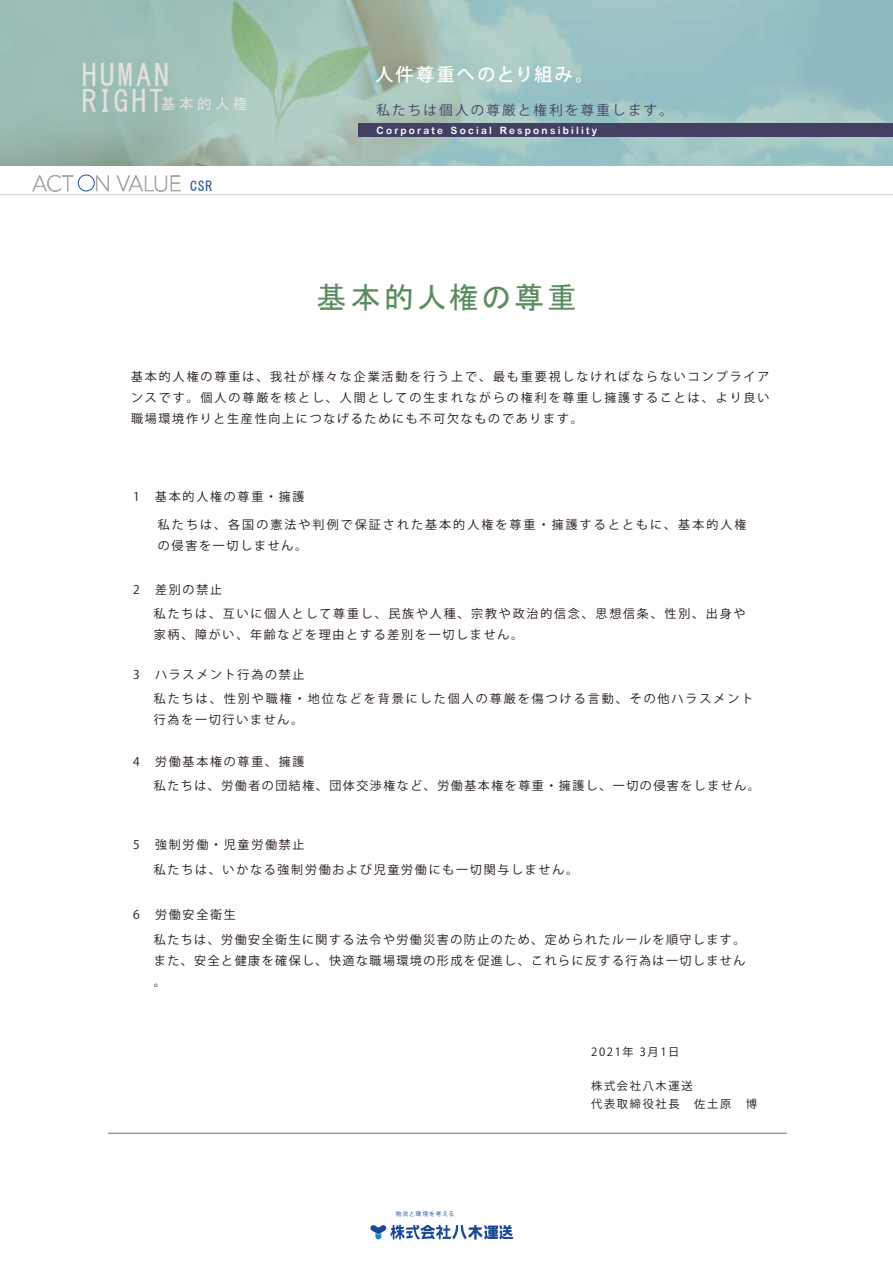
<style>
.page{position:relative;width:893px;height:1263px;background:#fff}
.page>*{position:absolute;margin:0;border:0;box-sizing:border-box;transform-origin:0 0}
.t1{font:30px/26px "MS Gothic";letter-spacing:.1em;color:#e1e2de}
.t2{font:30px "MS Gothic";letter-spacing:.09em;color:#598c5f}
.t3{font:500 18px "Koz Go Pro";letter-spacing:.11em;color:#fff}
.t4{font:15px "MS Gothic";letter-spacing:.2em;color:#e1e2de}
.t5{font:13.5px "Koz Go Pr 6 N";letter-spacing:.165em;color:#434064}
.t6{font:12px/24.2px "Koz Go Pr 6 N";letter-spacing:.145em;color:#231815}
.t7{font:12px/24.2px "Koz Go Pr 6 N";letter-spacing:.125em;color:#231815}
.t8{font:12px/24.2px "Koz Go Pr 6 N";letter-spacing:.165em;color:#231815}
.t9{font:12px/21px "Koz Go Pr 6 N";letter-spacing:.17em;color:#231815}
.t10{font:11.25px/18px "Koz Go Pr 6 N";letter-spacing:.145em;color:#231815}
.t11{font:10.2px "DFHS Gothic W7";letter-spacing:.225em;color:#fff}
.t12{font:5.85px "Koz Go Pro";letter-spacing:.15em;color:#1b4b98}
</style>
<div class="page">
<svg style="left:370px;top:1225px;width:143px;height:14px"></svg>
<svg style="left:32px;top:175px;width:42px;height:17px"></svg>
<svg style="left:96px;top:175px;width:13px;height:17px"></svg>
<svg style="left:117px;top:175px;width:64px;height:17px"></svg>
<hr style="left:0;top:194px;width:893px;height:1px;background:#d0d1d1">
<hr style="left:108px;top:1132px;width:679px;height:2px;background:#8ea785">
<div style="left:78px;top:175px;width:17px;height:16px;border:1px solid #1b4b97;border-radius:50%"></div>
<svg style="left:0;top:0;width:893px;height:166px;background:#9dc0ba"></svg>
<div style="left:359px;top:123px;width:534px;height:14px;background:#434064"></div>
<h1 class="t1" style="left:82px;top:62px;width:89px">HUMAN<br>RIGHT</h1>
<h2 class="t3" style="left:375px;top:63px;width:220px">人件尊重へのとり組み。</h2>
<p class="t4" style="left:161px;top:96px;width:89px">基本的人権</p>
<p class="t5" style="left:376px;top:102px;width:298px">私たちは個人の尊厳と権利を尊重します。</p>
<p class="t11" style="left:377px;top:125px;width:222px">Corporate Social Responsibility</p>
<h1 class="t2" style="left:317px;top:283px;width:262px">基本的人権の尊重</h1>
<p class="t6" style="left:131px;top:366px;width:640px;line-height:21px;text-align:justify">基本的人権の尊重は、我社が様々な企業活動を行う上で、最も重要視しなければならないコンプライアンスです。個人の尊厳を核とし、人間としての生まれながらの権利を尊重し擁護することは、より良い職場環境作りと生産性向上につなげるためにも不可欠なものであります。</p>
<p class="t6" style="left:133px;top:484px;width:173px">1　基本的人権の尊重・擁護</p>
<p class="t9" style="left:158px;top:514px;width:590px">私たちは、各国の憲法や判例で保証された基本的人権を尊重・擁護するとともに、基本的人権の侵害を一切しません。</p>
<p class="t6" style="left:154px;top:578px;width:593px;text-indent:-21px">2　差別の禁止<br>私たちは、互いに個人として尊重し、民族や人種、宗教や政治的信念、思想信条、性別、出身や</p>
<p class="t6" style="left:154px;top:623px;width:371px">家柄、障がい、年齢などを理由とする差別を一切しません。</p>
<p class="t8" style="left:154px;top:662px;width:601px;text-indent:-21px">3　ハラスメント行為の禁止<br>私たちは、性別や職権・地位などを背景にした個人の尊厳を傷つける言動、その他ハラスメント</p>
<p class="t6" style="left:154px;top:707px;width:151px">行為を一切行いません。</p>
<p class="t7" style="left:154px;top:749px;width:607px;text-indent:-21px">4　労働基本権の尊重、擁護<br>私たちは、労働者の団結権、団体交渉権など、労働基本権を尊重・擁護し、一切の侵害をしません。</p>
<p class="t6" style="left:154px;top:833px;width:426px;text-indent:-21px">5　強制労働・児童労働禁止<br>私たちは、いかなる強制労働および児童労働にも一切関与しません。</p>
<p class="t7" style="left:154px;top:903px;width:593px;text-indent:-21px">6　労働安全衛生<br>私たちは、労働安全衛生に関する法令や労働災害の防止のため、定められたルールを順守します。</p>
<p class="t7" style="left:154px;top:950px;width:593px;line-height:21px">また、安全と健康を確保し、快適な職場環境の形成を促進し、これらに反する行為は一切しません。</p>
<p class="t12" style="left:396px;top:1210px;width:60px">物流と環境を考える</p>
<p class="t10" style="left:591px;top:1043px;width:90px">2021年 3月1日</p>
<p class="t10" style="left:591px;top:1077px;width:167px">株式会社八木運送<br>代表取締役社長　佐土原　博</p>
</div>
